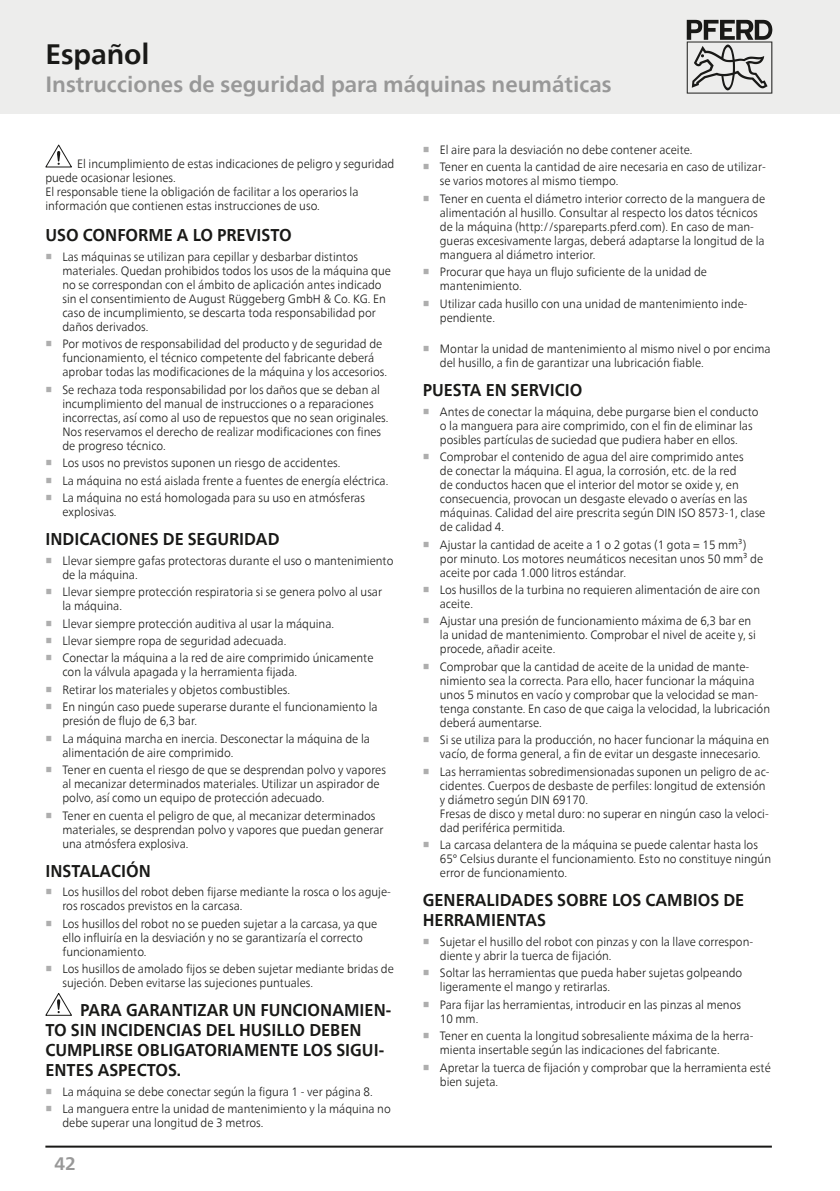
<style>
.page{position:relative;width:840px;height:1191px;background:#fff}
.page>*{position:absolute;margin:0;border:0;box-sizing:border-box;transform-origin:0 0}
.Headline{font:700 28px "Neue Frutiger World";letter-spacing:-.005em;color:#191917}
.Subhead_grau{font:700 22px "Neue Frutiger World";color:#989898}
.t1{font:700 18px "Neue Frutiger World";color:#989898}
.Copy_Head{font:700 17px/20px "Neue Frutiger World";color:#191917;scale:.95 1}
.Copy{font:300 12px/14px "Neue Frutiger World";color:#191917;scale:.95 1}
.s1{font-family:"Arial Unicode MS";font-weight:700;color:#aeaeae}
</style>
<div class="page">
<div style="left:0;top:0;width:839px;height:113px;background:#ededec"></div>
<hr style="left:839px;top:0;width:1px;height:113px;background:#ededec">
<svg style="left:45px;top:145px;width:27px;height:22px"></svg>
<svg style="left:45px;top:993px;width:27px;height:22px"></svg>
<svg style="left:686px;top:20px;width:85px;height:74px"></svg>
<hr style="left:45px;top:1145px;width:726px;height:2px;background:#191917">
<p class="Headline" style="left:45px;top:29px;width:105px">Español</p>
<p class="Subhead_grau" style="left:45px;top:65px;width:567px">Instrucciones de seguridad para máquinas neumáticas</p>
<p class="Copy" style="left:45px;top:157px;width:369px;text-indent:32px">El incumplimiento de estas indicaciones de peligro y seguridad puede ocasionar lesiones.<br>El responsable tiene la obligación de facilitar a los operarios la información que contienen estas instrucciones de uso.</p>
<p class="Copy_Head" style="left:45px;top:225px;width:261px">USO CONFORME A LO PREVISTO</p>
<p class="Copy" style="left:62px;top:250px;width:347px;text-indent:-17px"><span class="s1">■</span> Las máquinas se utilizan para cepillar y desbarbar distintos materiales. Quedan prohibidos todos los usos de la máquina que no se correspondan con el ámbito de aplicación antes indicado sin el consentimiento de August Rüggeberg GmbH &amp; Co. KG. En caso de incumplimiento, se descarta toda responsabilidad por daños derivados.</p>
<p class="Copy" style="left:62px;top:337px;width:343px;text-indent:-17px"><span class="s1">■</span> Por motivos de responsabilidad del producto y de seguridad de funcionamiento, el técnico competente del fabricante deberá aprobar todas las modificaciones de la máquina y los accesorios.</p>
<p class="Copy" style="left:62px;top:383px;width:344px;text-indent:-17px"><span class="s1">■</span> Se rechaza toda responsabilidad por los daños que se deban al incumplimiento del manual de instrucciones o a reparaciones incorrectas, así como al uso de repuestos que no sean originales.<br>Nos reservamos el derecho de realizar modificaciones con fines de progreso técnico.</p>
<p class="Copy" style="left:45px;top:456px;width:312px"><span class="s1">■</span> Los usos no previstos suponen un riesgo de accidentes.</p>
<p class="Copy" style="left:45px;top:473px;width:362px"><span class="s1">■</span> La máquina no está aislada frente a fuentes de energía eléctrica.</p>
<p class="Copy" style="left:62px;top:491px;width:320px;text-indent:-17px"><span class="s1">■</span> La máquina no está homologada para su uso en atmósferas explosivas.</p>
<p class="Copy_Head" style="left:45px;top:529px;width:248px">INDICACIONES DE SEGURIDAD</p>
<p class="Copy" style="left:62px;top:553px;width:350px;text-indent:-17px"><span class="s1">■</span> Llevar siempre gafas protectoras durante el uso o mantenimiento de la máquina.</p>
<p class="Copy" style="left:62px;top:585px;width:338px;text-indent:-17px"><span class="s1">■</span> Llevar siempre protección respiratoria si se genera polvo al usar la máquina.</p>
<p class="Copy" style="left:45px;top:616px;width:305px"><span class="s1">■</span> Llevar siempre protección auditiva al usar la máquina.</p>
<p class="Copy" style="left:45px;top:634px;width:255px"><span class="s1">■</span> Llevar siempre ropa de seguridad adecuada.</p>
<p class="Copy" style="left:62px;top:651px;width:329px;text-indent:-17px"><span class="s1">■</span> Conectar la máquina a la red de aire comprimido únicamente con la válvula apagada y la herramienta fijada.</p>
<p class="Copy" style="left:45px;top:682px;width:259px"><span class="s1">■</span> Retirar los materiales y objetos combustibles.</p>
<p class="Copy" style="left:62px;top:700px;width:333px;text-indent:-17px"><span class="s1">■</span> En ningún caso puede superarse durante el funcionamiento la presión de flujo de 6,3 bar.</p>
<p class="Copy" style="left:62px;top:731px;width:325px;text-indent:-17px"><span class="s1">■</span> La máquina marcha en inercia. Desconectar la máquina de la alimentación de aire comprimido.</p>
<p class="Copy" style="left:62px;top:763px;width:342px;text-indent:-17px"><span class="s1">■</span> Tener en cuenta el riesgo de que se desprendan polvo y vapores al mecanizar determinados materiales. Utilizar un aspirador de polvo, así como un equipo de protección adecuado.</p>
<p class="Copy" style="left:62px;top:808px;width:339px;text-indent:-17px"><span class="s1">■</span> Tener en cuenta el peligro de que, al mecanizar determinados materiales, se desprendan polvo y vapores que puedan generar una atmósfera explosiva.</p>
<p class="Copy_Head" style="left:45px;top:860px;width:113px">INSTALACIÓN</p>
<p class="Copy" style="left:62px;top:885px;width:347px;text-indent:-17px"><span class="s1">■</span> Los husillos del robot deben fijarse mediante la rosca o los aguje&shy;ros roscados previstos en la carcasa.</p>
<p class="Copy" style="left:62px;top:916px;width:333px;text-indent:-17px"><span class="s1">■</span> Los husillos del robot no se pueden sujetar a la carcasa, ya que ello influiría en la desviación y no se garantizaría el correcto funcionamiento.</p>
<p class="Copy" style="left:62px;top:962px;width:350px;text-indent:-17px"><span class="s1">■</span> Los husillos de amolado fijos se deben sujetar mediante bridas de sujeción. Deben evitarse las sujeciones puntuales.</p>
<p class="Copy_Head" style="left:45px;top:1000px;width:365px;text-indent:35px">PARA GARANTIZAR UN FUNCIONAMIEN-<br>TO SIN INCIDENCIAS DEL HUSILLO DEBEN<br>CUMPLIRSE OBLIGATORIAMENTE LOS SIGUI-<br>ENTES ASPECTOS.</p>
<p class="Copy" style="left:45px;top:1084px;width:346px"><span class="s1">■</span> La máquina se debe conectar según la figura 1 - ver página 8.</p>
<p class="Copy" style="left:62px;top:1102px;width:347px;text-indent:-17px"><span class="s1">■</span> La manguera entre la unidad de mantenimiento y la máquina no debe superar una longitud de 3 metros.</p>
<h3 class="t1" style="left:54px;top:1147px;width:23px">42</h3>
<p class="Copy" style="left:422px;top:143px;width:285px"><span class="s1">■</span> El aire para la desviación no debe contener aceite.</p>
<p class="Copy" style="left:439px;top:160px;width:344px;text-indent:-17px"><span class="s1">■</span> Tener en cuenta la cantidad de aire necesaria en caso de utilizar&shy;se varios motores al mismo tiempo.</p>
<p class="Copy" style="left:439px;top:192px;width:344px;text-indent:-17px"><span class="s1">■</span> Tener en cuenta el diámetro interior correcto de la manguera de alimentación al husillo. Consultar al respecto los datos técnicos de la máquina (http://spareparts.pferd.com). En caso de man&shy;gueras excesivamente largas, deberá adaptarse la longitud de la manguera al diámetro interior.</p>
<p class="Copy" style="left:439px;top:265px;width:282px;text-indent:-17px"><span class="s1">■</span> Procurar que haya un flujo suficiente de la unidad de mantenimiento.</p>
<p class="Copy" style="left:439px;top:296px;width:325px;text-indent:-17px"><span class="s1">■</span> Utilizar cada husillo con una unidad de mantenimiento inde&shy;pendiente.</p>
<p class="Copy" style="left:439px;top:342px;width:349px;text-indent:-17px"><span class="s1">■</span> Montar la unidad de mantenimiento al mismo nivel o por encima del husillo, a fin de garantizar una lubricación fiable.</p>
<p class="Copy_Head" style="left:422px;top:380px;width:169px">PUESTA EN SERVICIO</p>
<p class="Copy" style="left:439px;top:404px;width:337px;text-indent:-17px"><span class="s1">■</span> Antes de conectar la máquina, debe purgarse bien el conducto o la manguera para aire comprimido, con el fin de eliminar las posibles partículas de suciedad que pudiera haber en ellos.</p>
<p class="Copy" style="left:439px;top:450px;width:344px;text-indent:-17px"><span class="s1">■</span> Comprobar el contenido de agua del aire comprimido antes<br>de conectar la máquina. El agua, la corrosión, etc. de la red<br>de conductos hacen que el interior del motor se oxide y, en consecuencia, provocan un desgaste elevado o averías en las máquinas. Calidad del aire prescrita según DIN ISO 8573-1, clase de calidad 4.</p>
<p class="Copy" style="left:439px;top:537px;width:342px;text-indent:-17px"><span class="s1">■</span> Ajustar la cantidad de aceite a 1 o 2 gotas (1 gota = 15 mm³) por minuto. Los motores neumáticos necesitan unos 50 mm³ de aceite por cada 1.000 litros estándar.</p>
<p class="Copy" style="left:439px;top:583px;width:338px;text-indent:-17px"><span class="s1">■</span> Los husillos de la turbina no requieren alimentación de aire con aceite.</p>
<p class="Copy" style="left:439px;top:614px;width:334px;text-indent:-17px"><span class="s1">■</span> Ajustar una presión de funcionamiento máxima de 6,3 bar en la unidad de mantenimiento. Comprobar el nivel de aceite y, si procede, añadir aceite.</p>
<p class="Copy" style="left:439px;top:659px;width:349px;text-indent:-17px"><span class="s1">■</span> Comprobar que la cantidad de aceite de la unidad de mante&shy;nimiento sea la correcta. Para ello, hacer funcionar la máquina unos 5 minutos en vacío y comprobar que la velocidad se man&shy;tenga constante. En caso de que caiga la velocidad, la lubricación deberá aumentarse.</p>
<p class="Copy" style="left:439px;top:733px;width:348px;text-indent:-17px"><span class="s1">■</span> Si se utiliza para la producción, no hacer funcionar la máquina en vacío, de forma general, a fin de evitar un desgaste innecesario.</p>
<p class="Copy" style="left:439px;top:764px;width:348px;text-indent:-17px"><span class="s1">■</span> Las herramientas sobredimensionadas suponen un peligro de ac&shy;cidentes. Cuerpos de desbaste de perfiles: longitud de extensión y diámetro según DIN 69170.<br>Fresas de disco y metal duro: no superar en ningún caso la veloci&shy;dad periférica permitida.</p>
<p class="Copy" style="left:439px;top:838px;width:350px;text-indent:-17px"><span class="s1">■</span> La carcasa delantera de la máquina se puede calentar hasta los<br>65° Celsius durante el funcionamiento. Esto no constituye ningún error de funcionamiento.</p>
<p class="Copy_Head" style="left:422px;top:890px;width:340px">GENERALIDADES SOBRE LOS CAMBIOS DE<br>HERRAMIENTAS</p>
<p class="Copy" style="left:439px;top:934px;width:331px;text-indent:-17px"><span class="s1">■</span> Sujetar el husillo del robot con pinzas y con la llave correspon&shy;diente y abrir la tuerca de fijación.</p>
<p class="Copy" style="left:439px;top:966px;width:320px;text-indent:-17px"><span class="s1">■</span> Soltar las herramientas que pueda haber sujetas golpeando ligeramente el mango y retirarlas.</p>
<p class="Copy" style="left:439px;top:997px;width:318px;text-indent:-17px"><span class="s1">■</span> Para fijar las herramientas, introducir en las pinzas al menos<br>10 mm.</p>
<p class="Copy" style="left:439px;top:1029px;width:331px;text-indent:-17px"><span class="s1">■</span> Tener en cuenta la longitud sobresaliente máxima de la herra&shy;mienta insertable según las indicaciones del fabricante.</p>
<p class="Copy" style="left:439px;top:1060px;width:349px;text-indent:-17px"><span class="s1">■</span> Apretar la tuerca de fijación y comprobar que la herramienta esté bien sujeta.</p>
</div>
